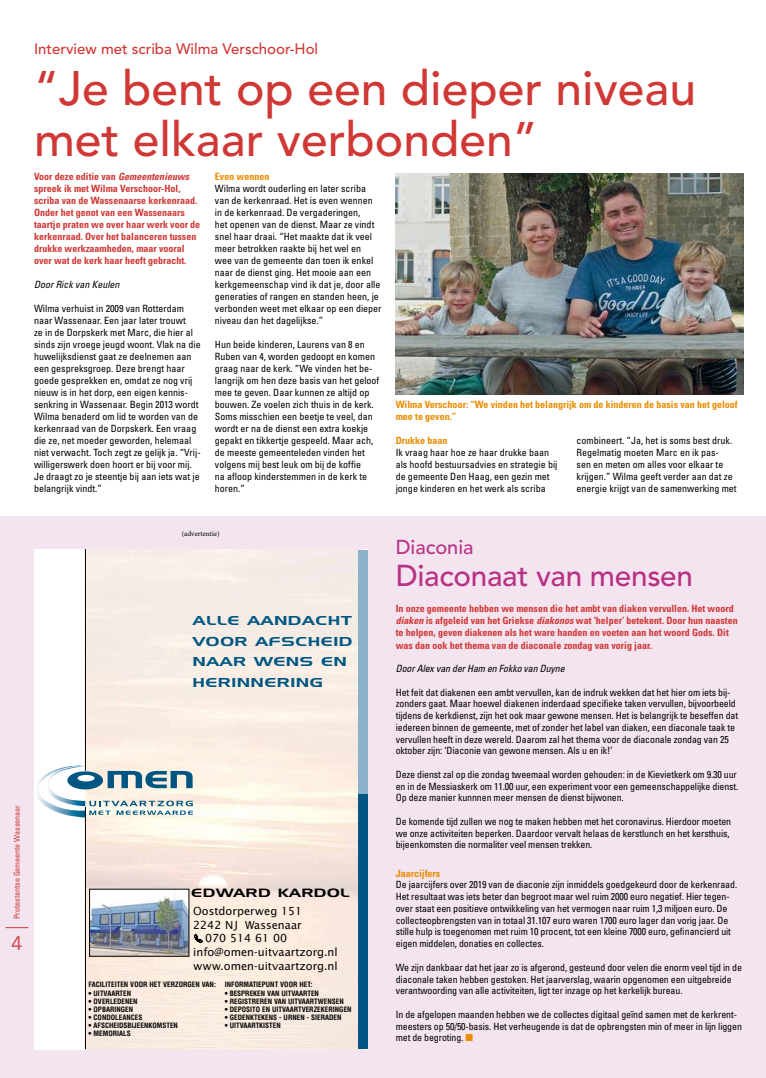
<style>
.page{position:relative;width:766px;height:1078px;background:#fff}
.page>*{position:absolute;margin:0;border:0;box-sizing:border-box;transform-origin:0 0}
.t1{font:500 48px/51px "Avenir LT Std";color:#cf3835}
.t2{font:500 30px "Avenir LT Std";letter-spacing:-.01em;color:#b73285}
.t3{font:500 20px "Avenir LT Std";color:#b73285}
.t4{font:19px "Trade Gothic LT Std";color:#cf3835}
.t5{font:500 15px "Avenir LT Std";color:#cf3835}
.t6{font:13px/20.4px "Gendron";letter-spacing:.065em;color:#005682}
.t7{font:12.1px "Gendron";letter-spacing:.06em;color:#000}
.t8{font:11.1px/13.9px "Lucida Sans";color:#000}
.t9{font:condensed 10px/12px "Univers LT Std";letter-spacing:-.01em;color:#000}
.t10{font:700 condensed 10px/12px "Univers LT Std";color:#cf3835}
.t11{font:700 condensed 10px/12px "Univers LT Std";color:#e98c00}
.t12{font:italic condensed 10px "Univers LT Std";letter-spacing:-.01em;color:#000}
.t13{font:condensed 8px "Univers LT Std";color:#cf3835}
.t14{font:7.3px "Minion Pro";color:#000}
.t15{font:700 condensed 7.2px "Helvetica";color:#000}
.s1{font-style:italic}
.s2{font-family:"FF Dingbests"}
.s3{color:#e98c00}
</style>
<div class="page">
<div style="left:0;top:516px;width:388px;height:561px;background:#f3e4ef"></div>
<svg style="left:6px;top:927px;width:22px;height:1px"></svg>
<div style="left:34px;top:549px;width:333px;height:500px;background:#fff"></div>
<img style="left:86px;top:549px;width:272px;height:499px">
<div style="left:358px;top:549px;width:9px;height:251px;background:#8bb2ca"></div>
<div style="left:358px;top:794px;width:9px;height:254px;background:#005682"></div>
<svg style="left:38px;top:765px;width:155px;height:52px"></svg>
<hr style="left:85px;top:549px;width:1px;height:221px;background:#000">
<hr style="left:85px;top:806px;width:1px;height:242px;background:#000">
<img style="left:91px;top:890px;width:96px;height:64px">
<div style="left:388px;top:516px;width:377px;height:561px;background:#f3e4ef"></div>
<img style="left:395px;top:173px;width:348px;height:221px">
<h3 class="t5" style="left:34px;top:40px;width:285px">Interview met scriba Wilma Verschoor-Hol</h3>
<h1 class="t1" style="left:34px;top:64px;width:663px">“Je bent op een dieper niveau met elkaar verbonden”</h1>
<p class="t10" style="left:34px;top:170px;width:168px">Voor deze editie van <span class="s1">Gemeentenieuws </span>spreek ik met Wilma Verschoor-Hol, scriba van de Wassenaarse kerkenraad.<br>Onder het genot van een Wassenaars taartje praten we over haar werk voor de kerkenraad. Over het balanceren tussen drukke werkzaamheden, maar vooral over wat de kerk haar heeft gebracht.</p>
<p class="t12" style="left:34px;top:278px;width:87px">Door Rick van Keulen</p>
<p class="t9" style="left:34px;top:302px;width:168px">Wilma verhuist in 2009 van Rotterdam naar Wassenaar. Een jaar later trouwt<br>ze in de Dorpskerk met Marc, die hier al sinds zijn vroege jeugd woont. Vlak na die huwelijksdienst gaat ze deelnemen aan een gespreksgroep. Deze brengt haar goede gesprekken en, omdat ze nog vrij nieuw is in het dorp, een eigen kennis&shy;senkring in Wassenaar. Begin 2013 wordt Wilma benaderd om lid te worden van de kerkenraad van de Dorpskerk. Een vraag die ze, net moeder geworden, helemaal niet verwacht. Toch zegt ze gelijk ja. “Vrij&shy;willigerswerk doen hoort er bij voor mij.<br>Je draagt zo je steentje bij aan iets wat je belangrijk vindt.”</p>
<p class="t11" style="left:215px;top:170px;width:56px">Even wennen</p>
<p class="t9" style="left:215px;top:182px;width:168px">Wilma wordt ouderling en later scriba van de kerkenraad. Het is even wennen in de kerkenraad. De vergaderingen,<br>het openen van de dienst. Maar ze vindt snel haar draai. “Het maakte dat ik veel meer betrokken raakte bij het wel en<br>wee van de gemeente dan toen ik enkel naar de dienst ging. Het mooie aan een kerkgemeenschap vind ik dat je, door alle generaties of rangen en standen heen, je verbonden weet met elkaar op een dieper niveau dan het dagelijkse.”</p>
<p class="t9" style="left:215px;top:338px;width:166px">Hun beide kinderen, Laurens van 8 en Ruben van 4, worden gedoopt en komen graag naar de kerk. “We vinden het be&shy;langrijk om hen deze basis van het geloof mee te geven. Daar kunnen ze altijd op bouwen. Ze voelen zich thuis in de kerk.<br>Soms misschien een beetje te veel, dan wordt er na de dienst een extra koekje gepakt en tikkertje gespeeld. Maar ach, de meeste gemeenteleden vinden het volgens mij best leuk om bij de koffie<br>na afloop kinderstemmen in de kerk te horen.”</p>
<p class="t11" style="left:395px;top:398px;width:343px">Wilma Verschoor: “We vinden het belangrijk om de kinderen de basis van het geloof mee te geven.”</p>
<p class="t11" style="left:395px;top:434px;width:53px">Drukke baan</p>
<p class="t9" style="left:395px;top:446px;width:163px">Ik vraag haar hoe ze haar drukke baan als hoofd bestuursadvies en strategie bij de gemeente Den Haag, een gezin met jonge kinderen en het werk als scriba</p>
<p class="t9" style="left:576px;top:434px;width:161px">combineert. “Ja, het is soms best druk.<br>Regelmatig moeten Marc en ik pas-<br>sen en meten om alles voor elkaar te krijgen.” Wilma geeft verder aan dat ze energie krijgt van de samenwerking met</p>
<p class="t13" style="left:12px;top:918px;width:115px;rotate:-90deg">Protestantse Gemeente Wassenaar</p>
<h3 class="t4" style="left:11px;top:931px;width:13px">4</h3>
<p class="t14" style="left:182px;top:528px;width:39px">(advertentie)</p>
<h3 class="t6" style="left:193px;top:610px;width:161px">ALLE AANDACHT<br>VOOR AFSCHEID<br>NAAR WENS EN<br>HERINNERING</h3>
<p class="t7" style="left:191px;top:886px;width:160px">EDWARD KARDOL</p>
<p class="t8" style="left:193px;top:903px;width:146px">Oostdorperweg 151<br>2242 NJ Wassenaar<br><span class="s2">S</span> 070 514 61 00 info@omen-uitvaartzorg.nl www.omen-uitvaartzorg.nl</p>
<p class="t15" style="left:89px;top:979px;width:129px">FACILITEITEN VOOR HET VERZORGEN VAN:</p>
<p class="t15" style="left:89px;top:988px;width:44px">• UITVAARTEN</p>
<p class="t15" style="left:89px;top:996px;width:50px">• OVERLEDENEN</p>
<p class="t15" style="left:89px;top:1004px;width:46px">• OPBARINGEN</p>
<p class="t15" style="left:89px;top:1012px;width:55px">• CONDOLEANCES</p>
<p class="t15" style="left:89px;top:1020px;width:91px">• AFSCHEIDSBIJEENKOMSTEN</p>
<p class="t15" style="left:89px;top:1028px;width:44px">• MEMORIALS</p>
<p class="t15" style="left:224px;top:979px;width:89px">INFORMATIEPUNT VOOR HET:</p>
<p class="t15" style="left:224px;top:988px;width:96px">• BESPREKEN VAN UITVAARTEN</p>
<p class="t15" style="left:224px;top:996px;width:121px">• REGISTREREN VAN UITVAARTWENSEN</p>
<p class="t15" style="left:224px;top:1004px;width:128px">• DEPOSITO EN UITVAARTVERZEKERINGEN</p>
<p class="t15" style="left:224px;top:1012px;width:118px">• GEDENKTEKENS - URNEN - SIERADEN</p>
<p class="t15" style="left:224px;top:1020px;width:58px">• UITVAARTKISTEN</p>
<h3 class="t3" style="left:395px;top:535px;width:79px">Diaconia</h3>
<h2 class="t2" style="left:395px;top:558px;width:299px">Diaconaat van mensen</h2>
<p class="t10" style="left:395px;top:602px;width:343px">In onze gemeente hebben we mensen die het ambt van diaken vervullen. Het woord <span class="s1">diaken</span> is afgeleid van het Griekse <span class="s1">diakonos</span> wat ‘helper’ betekent. Door hun naasten te helpen, geven diakenen als het ware handen en voeten aan het woord Gods. Dit was dan ook het thema van de diaconale zondag van vorig jaar.</p>
<p class="t12" style="left:395px;top:662px;width:170px">Door Alex van der Ham en Fokko van Duyne</p>
<p class="t9" style="left:395px;top:685px;width:344px">Het feit dat diakenen een ambt vervullen, kan de indruk wekken dat het hier om iets bij&shy;zonders gaat. Maar hoewel diakenen inderdaad specifieke taken vervullen, bijvoorbeeld tijdens de kerkdienst, zijn het ook maar gewone mensen. Het is belangrijk te beseffen dat iedereen binnen de gemeente, met of zonder het label van diaken, een diaconale taak te vervullen heeft in deze wereld. Daarom zal het thema voor de diaconale zondag van 25 oktober zijn: ‘Diaconie van gewone mensen. Als u en ik!’</p>
<p class="t9" style="left:395px;top:768px;width:344px">Deze dienst zal op die zondag tweemaal worden gehouden: in de Kievietkerk om 9.30 uur en in de Messiaskerk om 11.00 uur, een experiment voor een gemeenschappelijke dienst.<br>Op deze manier kunnnen meer mensen de dienst bijwonen.</p>
<p class="t9" style="left:395px;top:815px;width:337px">De komende tijd zullen we nog te maken hebben met het coronavirus. Hierdoor moeten we onze activiteiten beperken. Daardoor vervalt helaas de kerstlunch en het kersthuis, bijeenkomsten die normaliter veel mensen trekken.</p>
<p class="t11" style="left:395px;top:866px;width:46px">Jaarcijfers</p>
<p class="t9" style="left:395px;top:878px;width:343px">De jaarcijfers over 2019 van de diaconie zijn inmiddels goedgekeurd door de kerkenraad.<br>Het resultaat was iets beter dan begroot maar wel ruim 2000 euro negatief. Hier tegen&shy;over staat een positieve ontwikkeling van het vermogen naar ruim 1,3 miljoen euro. De collecteopbrengsten van in totaal 31.107 euro waren 1700 euro lager dan vorig jaar. De stille hulp is toegenomen met ruim 10 procent, tot een kleine 7000 euro, gefinancierd uit eigen middelen, donaties en collectes.</p>
<p class="t9" style="left:395px;top:960px;width:348px">We zijn dankbaar dat het jaar zo is afgerond, gesteund door velen die enorm veel tijd in de diaconale taken hebben gestoken. Het jaarverslag, waarin opgenomen een uitgebreide verantwoording van alle activiteiten, ligt ter inzage op het kerkelijk bureau.</p>
<p class="t9" style="left:395px;top:1007px;width:347px;line-height:11.7px">In de afgelopen maanden hebben we de collectes digitaal geïnd samen met de kerkrent&shy;meesters op 50/50-basis. Het verheugende is dat de opbrengsten min of meer in lijn liggen met de begroting. <span class="s3">■</span></p>
</div>
